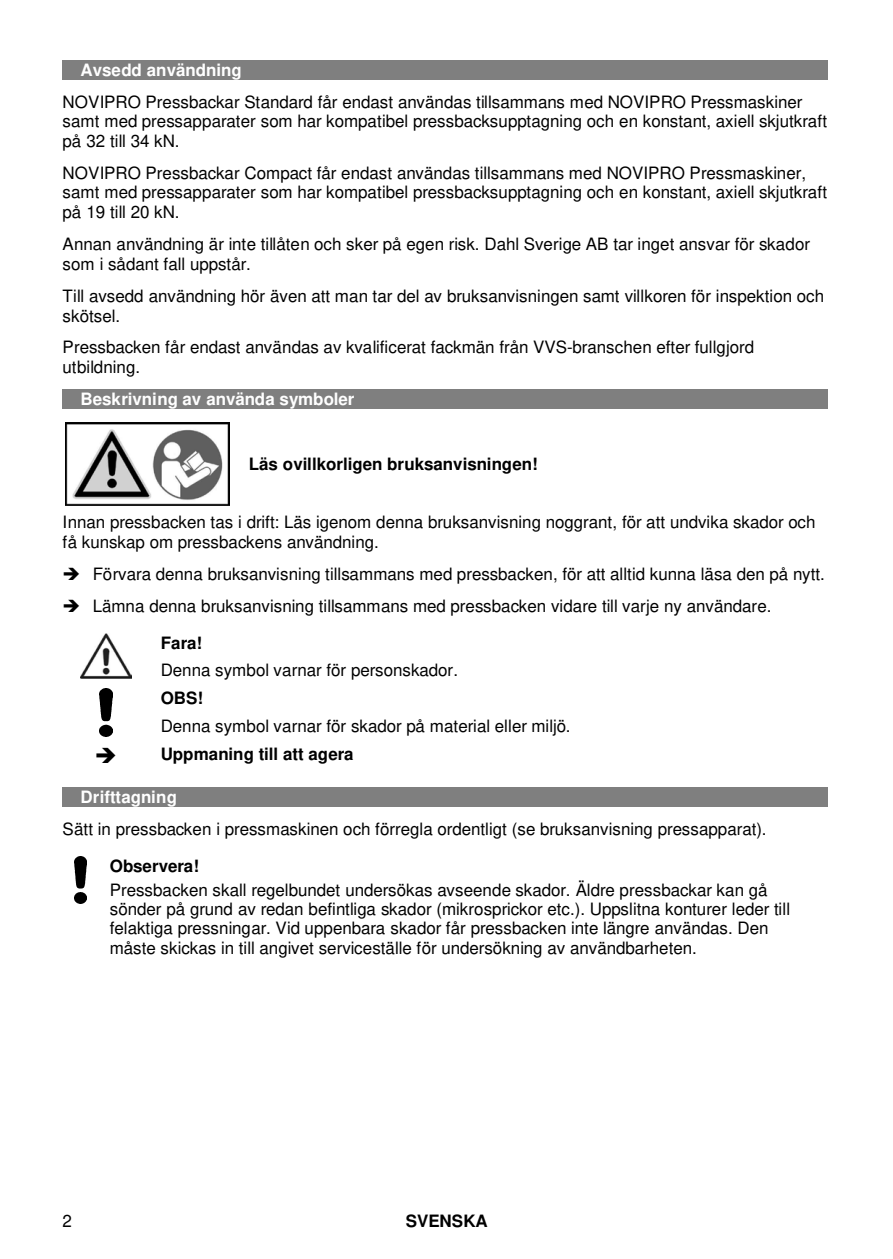
<style>
.page{position:relative;width:893px;height:1259px;background:#fff}
.page>*{position:absolute;margin:0;border:0;box-sizing:border-box;transform-origin:0 0}
.t1{font:17.1px/19.5px "Helvetica";letter-spacing:-.005em;color:#000}
.t2{font:700 17.1px "Helvetica";color:#000}
.t3{font:700 17.1px "Helvetica";color:#fff}
.s1{font-weight:700}
</style>
<div class="page">
<img style="left:66px;top:423px;width:164px;height:82px">
<div style="left:63px;top:60px;width:765px;height:20px;background:#7f7f7f"></div>
<div style="left:63px;top:389px;width:765px;height:20px;background:#7f7f7f"></div>
<img style="left:81px;top:634px;width:50px;height:44px">
<img style="left:100px;top:688px;width:12px;height:48px">
<div style="left:63px;top:787px;width:765px;height:20px;background:#7f7f7f"></div>
<img style="left:74px;top:856px;width:13px;height:47px">
<p class="t3" style="left:81px;top:63px;width:163px">Avsedd användning</p>
<p class="t1" style="left:63px;top:92px;width:766px">NOVIPRO Pressbackar Standard får endast användas tillsammans med NOVIPRO Pressmaskiner samt med pressapparater som har kompatibel pressbacksupptagning och en konstant, axiell skjutkraft på 32 till 34 kN.</p>
<p class="t1" style="left:63px;top:164px;width:766px">NOVIPRO Pressbackar Compact får endast användas tillsammans med NOVIPRO Pressmaskiner, samt med pressapparater som har kompatibel pressbacksupptagning och en konstant, axiell skjutkraft på 19 till 20 kN.</p>
<p class="t1" style="left:63px;top:234px;width:749px">Annan användning är inte tillåten och sker på egen risk. Dahl Sverige AB tar inget ansvar för skador som i sådant fall uppstår.</p>
<p class="t1" style="left:63px;top:286px;width:763px">Till avsedd användning hör även att man tar del av bruksanvisningen samt villkoren för inspektion och skötsel.</p>
<p class="t1" style="left:63px;top:337px;width:693px">Pressbacken får endast användas av kvalificerat fackmän från VVS-branschen efter fullgjord utbildning.</p>
<p class="t3" style="left:81px;top:392px;width:275px">Beskrivning av använda symboler</p>
<p class="t2" style="left:249px;top:457px;width:291px">Läs ovillkorligen bruksanvisningen!</p>
<p class="t1" style="left:63px;top:512px;width:754px">Innan pressbacken tas i drift: Läs igenom denna bruksanvisning noggrant, för att undvika skador och få kunskap om pressbackens användning.</p>
<p class="t1" style="left:63px;top:564px;width:764px">➔ Förvara denna bruksanvisning tillsammans med pressbacken, för att alltid kunna läsa den på nytt.</p>
<p class="t1" style="left:161px;top:588px;width:612px;line-height:36.3px;text-indent:-98px">➔ Lämna denna bruksanvisning tillsammans med pressbacken vidare till varje ny användare.<br><span class="s1">Fara!</span></p>
<p class="t1" style="left:161px;top:660px;width:299px">Denna symbol varnar för personskador.</p>
<p class="t2" style="left:161px;top:691px;width:44px">OBS!</p>
<p class="t1" style="left:161px;top:716px;width:411px">Denna symbol varnar för skador på material eller miljö.</p>
<p class="t2" style="left:95px;top:747px;width:260px">➔ Uppmaning till att agera</p>
<p class="t3" style="left:81px;top:790px;width:98px">Drifttagning</p>
<p class="t1" style="left:63px;top:819px;width:705px">Sätt in pressbacken i pressmaskinen och förregla ordentligt (se bruksanvisning pressapparat).</p>
<p class="t2" style="left:110px;top:859px;width:91px">Observera!</p>
<p class="t1" style="left:110px;top:880px;width:682px">Pressbacken skall regelbundet undersökas avseende skador. Äldre pressbackar kan gå sönder på grund av redan befintliga skador (mikrosprickor etc.). Uppslitna konturer leder till felaktiga pressningar. Vid uppenbara skador får pressbacken inte längre användas. Den måste skickas in till angivet serviceställe för undersökning av användbarheten.</p>
<p class="t1" style="left:63px;top:1210px;width:11px">2</p>
<p class="t2" style="left:406px;top:1213px;width:84px">SVENSKA</p>
</div>
